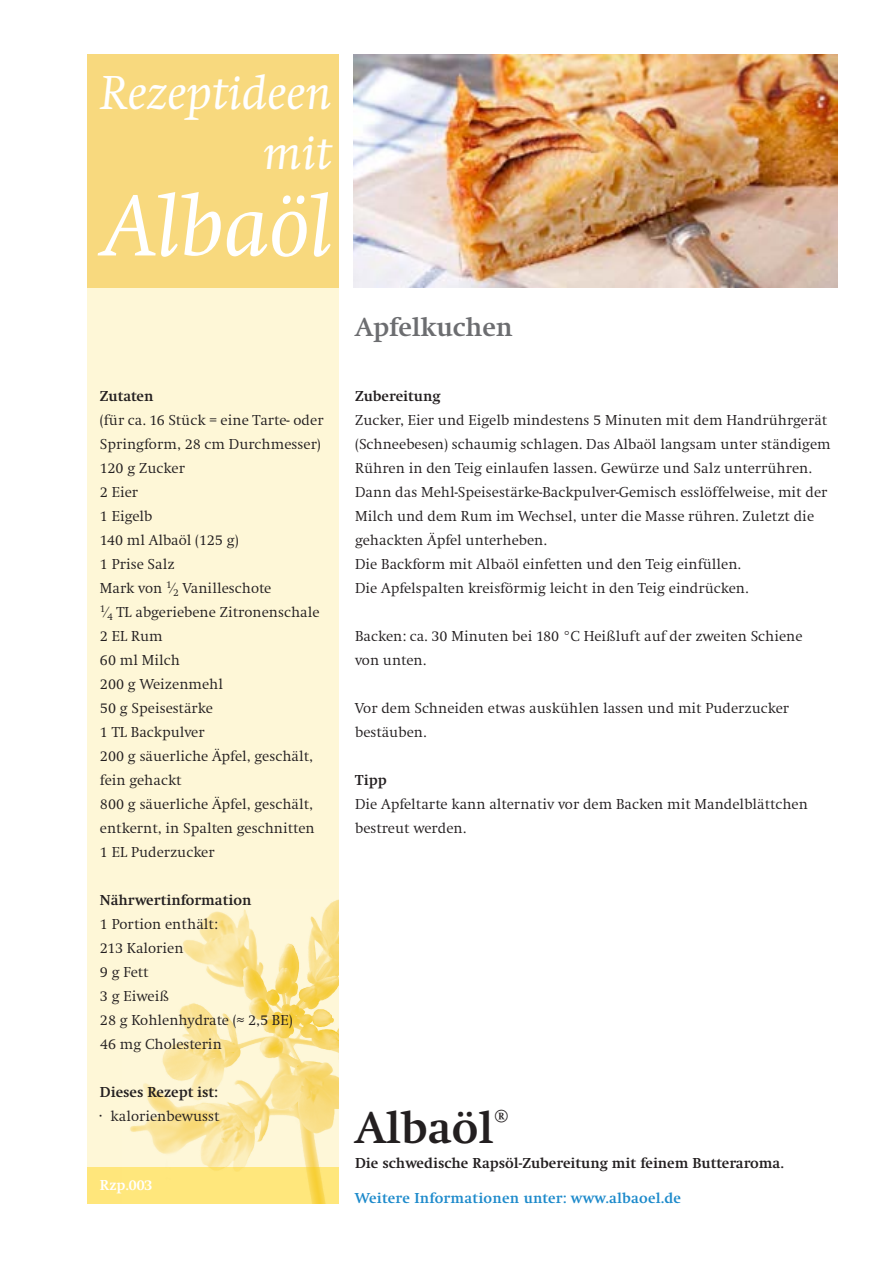
<style>
.page{position:relative;width:893px;height:1263px;background:#fff}
.page>*{position:absolute;margin:0;border:0;box-sizing:border-box;transform-origin:0 0}
.t1{font:italic 90px "Swift";color:#fff}
.t2{font:italic 49.5px/59.4px "Swift";color:#fff;text-align:right}
.t3{font:700 46.2px "Swift";color:#231f20}
.t4{font:700 27px "Swift";color:#6c6d70}
.t5{font:300 15px/24px "Swift";color:#231f20}
.t6{font:700 15px "Swift";color:#231f20}
.t7{font:700 15px "Swift";letter-spacing:.015em;color:#1d8acb}
.t8{font:700 15px "Swift";color:#fff}
</style>
<div class="page">
<div style="left:87px;top:287px;width:252px;height:880px;background:#fef7d7"></div>
<img style="left:130px;top:899px;width:209px;height:268px">
<div style="left:87px;top:54px;width:252px;height:234px;background:#f8d97e"></div>
<div style="left:87px;top:1167px;width:252px;height:36px;background:#ffe67b"></div>
<img style="left:353px;top:54px;width:485px;height:234px">
<h2 class="t2" style="left:100px;top:64px;width:233px">Rezeptideen mit</h2>
<h1 class="t1" style="left:104px;top:177px;width:231px">Albaöl</h1>
<p class="t6" style="left:100px;top:388px;width:55px">Zutaten</p>
<p class="t5" style="left:100px;top:409px;width:225px">(für ca. 16 Stück = eine Tarte- oder<br>Springform, 28 cm Durchmesser)<br>120 g Zucker<br>2 Eier<br>1 Eigelb<br>140 ml Albaöl (125 g)<br>1 Prise Salz<br>Mark von <sup>1</sup>⁄<sub>2</sub> Vanilleschote<br><sup>1</sup>⁄<sub>4</sub> TL abgeriebene Zitronenschale<br>2 EL Rum<br>60 ml Milch<br>200 g Weizenmehl<br>50 g Speisestärke<br>1 TL Backpulver<br>200 g säuerliche Äpfel, geschält, fein gehackt<br>800 g säuerliche Äpfel, geschält, entkernt, in Spalten geschnitten<br>1 EL Puderzucker</p>
<p class="t6" style="left:100px;top:892px;width:153px">Nährwertinformation</p>
<p class="t5" style="left:100px;top:913px;width:194px">1 Portion enthält:<br>213 Kalorien<br>9 g Fett<br>3 g Eiweiß<br>28 g Kohlenhydrate (≈ 2,5 BE)<br>46 mg Cholesterin</p>
<p class="t6" style="left:100px;top:1084px;width:119px">Dieses Rezept ist:</p>
<p class="t5" style="left:100px;top:1105px;width:121px">· kalorienbewusst</p>
<p class="t8" style="left:100px;top:1177px;width:54px">Rzp.003</p>
<h3 class="t4" style="left:355px;top:312px;width:159px">Apfelkuchen</h3>
<p class="t6" style="left:355px;top:388px;width:87px">Zubereitung</p>
<p class="t5" style="left:355px;top:409px;width:477px">Zucker, Eier und Eigelb mindestens 5 Minuten mit dem Handrühr gerät (Schneebesen) schaumig schlagen. Das Albaöl langsam unter ständigem Rühren in den Teig einlaufen lassen. Gewürze und Salz unterrühren.<br>Dann das Mehl-Speisestärke-Backpulver-Gemisch esslöffelweise, mit der Milch und dem Rum im Wechsel, unter die Masse rühren. Zuletzt die gehackten Äpfel unterheben.<br>Die Backform mit Albaöl einfetten und den Teig einfüllen.<br>Die Apfelspalten kreisförmig leicht in den Teig eindrücken.</p>
<p class="t5" style="left:355px;top:625px;width:449px">Backen: ca. 30 Minuten bei 180 °C Heißluft auf der zweiten Schiene von unten.</p>
<p class="t5" style="left:355px;top:697px;width:435px">Vor dem Schneiden etwas auskühlen lassen und mit Puderzucker be stäuben.</p>
<p class="t6" style="left:355px;top:772px;width:33px">Tipp</p>
<p class="t5" style="left:355px;top:793px;width:454px">Die Apfeltarte kann alternativ vor dem Backen mit Mandelblätt chen be streut werden.</p>
<h3 class="t3" style="left:355px;top:1103px;width:156px">Albaöl<sup>®</sup></h3>
<p class="t6" style="left:355px;top:1155px;width:430px">Die schwedische Rapsöl-Zubereitung mit feinem Butteraroma.</p>
<p class="t7" style="left:355px;top:1190px;width:327px">Weitere Informationen unter: www.albaoel.de</p>
</div>
